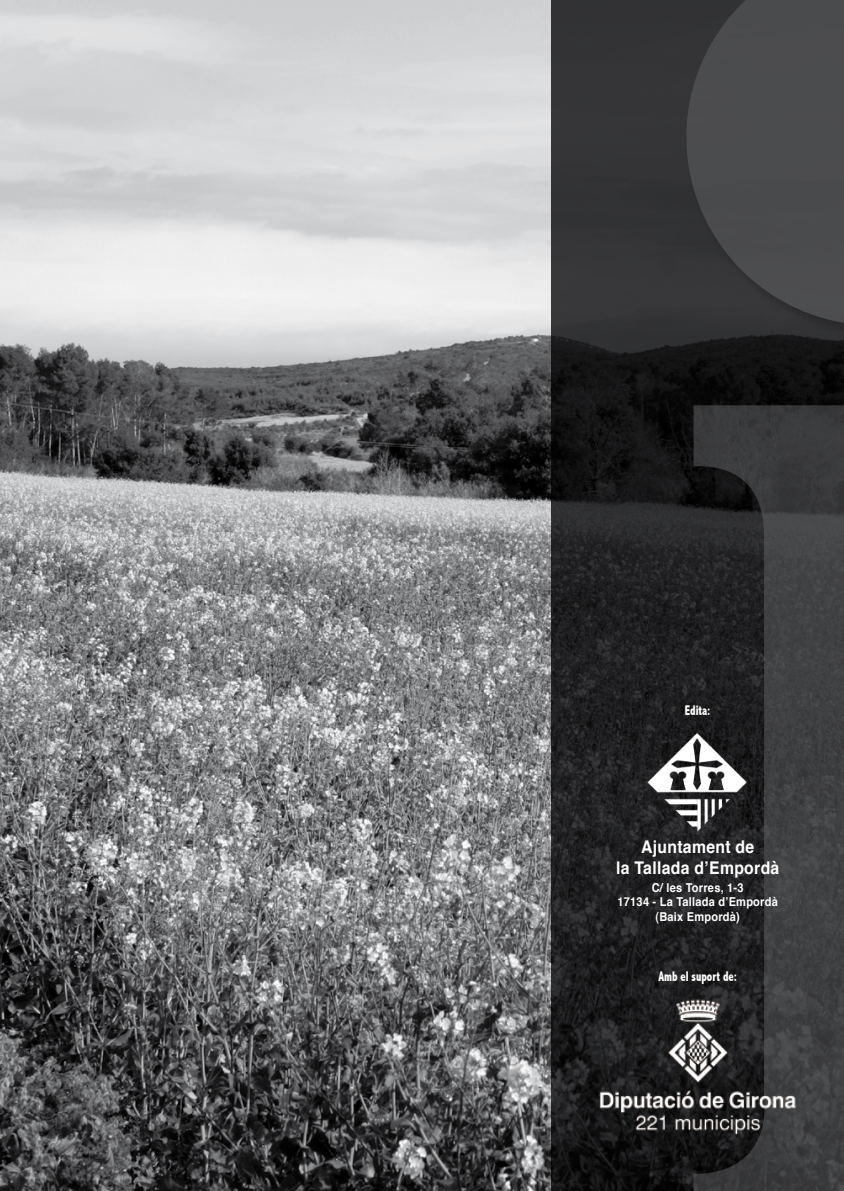
<style>
.page{position:relative;width:844px;height:1191px;background:#fff}
.page>*{position:absolute;margin:0;border:0;box-sizing:border-box;transform-origin:0 0}
.t1{font:700 17.5px/21px "Helvetica";letter-spacing:.02em;color:#fff;text-align:center;scale:.9 1}
.t2{font:800 condensed 14px "Abadi";color:#fff;scale:.8 1}
.t3{font:700 12.25px/14.7px "Helvetica";letter-spacing:.02em;color:#fff;text-align:center;scale:.9 1}
</style>
<div class="page">
<img style="left:0;top:0;width:551px;height:1191px">
<svg style="left:551px;top:0;width:292px;height:1191px;background:#222224"></svg>
<svg style="left:693px;top:405px;width:150px;height:786px;background:#343436"></svg>
<div style="left:683px;top:0;width:160px;height:339px;background:#323234"></div>
<svg style="left:686px;top:0;width:157px;height:323px;fill:#4b4c4e"></svg>
<img style="left:590px;top:987px;width:215px;height:154px">
<img style="left:647px;top:726px;width:100px;height:111px">
<p class="t2" style="left:684px;top:702px;width:33px">Edita:</p>
<h1 class="t1" style="left:616px;top:837px;width:183px">Ajuntament de<br>la Tallada d’Empordà</h1>
<p class="t3" style="left:617px;top:880px;width:179px">C/ les Torres, 1-3<br>17134 - La Tallada d’Empordà (Baix Empordà)</p>
<p class="t2" style="left:658px;top:967px;width:100px">Amb el suport de:</p>
</div>
